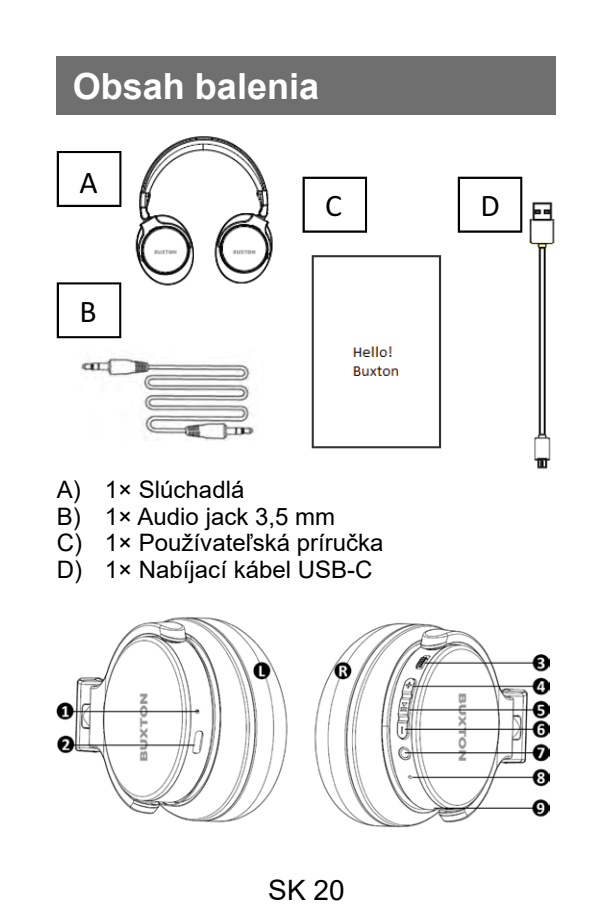
<style>
.page{position:relative;width:613px;height:919px;background:#fff}
.page>*{position:absolute;margin:0;border:0;box-sizing:border-box;transform-origin:0 0}
.t1{font:700 36px "Arial";color:#fff}
.t2{font:31.6px "Calibri";color:#000}
.t3{font:28px "Arial";color:#000}
.t4{font:24px/26.4px "Arial";color:#000}
</style>
<div class="page">
<div style="left:57px;top:57px;width:499px;height:58px;background:#706f6f"></div>
<img style="left:135px;top:136px;width:138px;height:150px">
<img style="left:81px;top:357px;width:174px;height:83px">
<img style="left:311px;top:232px;width:131px;height:217px">
<svg style="left:57px;top:151px;width:64px;height:56px"></svg>
<svg style="left:57px;top:282px;width:64px;height:56px"></svg>
<svg style="left:302px;top:177px;width:65px;height:56px"></svg>
<svg style="left:457px;top:177px;width:65px;height:56px"></svg>
<img style="left:529px;top:201px;width:26px;height:269px">
<img style="left:57px;top:616px;width:492px;height:212px">
<h1 class="t1" style="left:73px;top:61px;width:248px">Obsah balenia</h1>
<h2 class="t2" style="left:79px;top:161px;width:20px">A</h2>
<h2 class="t2" style="left:79px;top:289px;width:19px">B</h2>
<h2 class="t2" style="left:325px;top:184px;width:18px">C</h2>
<h2 class="t2" style="left:480px;top:184px;width:21px">D</h2>
<p class="t4" style="left:57px;top:476px;width:328px">A) 1× Slúchadlá<br>B) 1× Audio jack 3,5 mm<br>C) 1× Používateľská príručka<br>D) 1× Nabíjací kábel USB-C</p>
<p class="t3" style="left:268px;top:870px;width:78px">SK 20</p>
</div>
